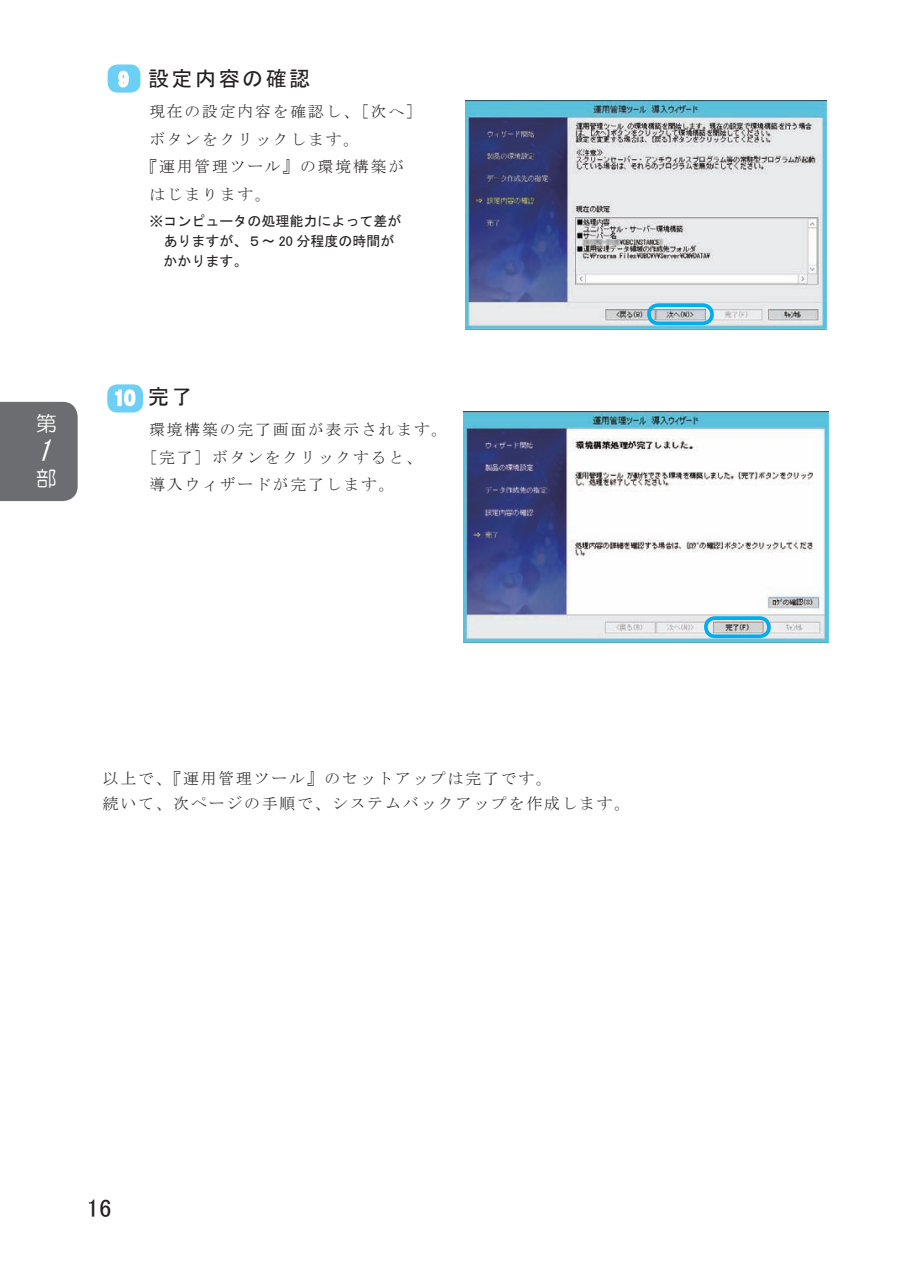
<style>
.page{position:relative;width:903px;height:1275px;background:#fff}
.page>*{position:absolute;margin:0;border:0;box-sizing:border-box;transform-origin:0 0}
.t1{font:italic 28px "MS Gothic";color:#fff;scale:.88 1}
.t2{font:25.2px "MS P Gothic";color:#231f20}
.t3{font:21px "MS Gothic";letter-spacing:.12em;color:#231f20}
.t4{font:21px "HG Maru Gothic MPRO";color:#fff}
.t5{font:15.75px/24.8px "MS Mincho";letter-spacing:.12em;color:#231f20}
.t6{font:14px/20.1px "MS Gothic";color:#231f20}
.s1{font-family:"MS P Gothic"}
</style>
<div class="page">
<div style="left:0;top:402px;width:78px;height:99px;background:#6c6d70"></div>
<img style="left:465px;top:101px;width:361px;height:229px">
<div style="left:647px;top:303px;width:67px;height:22px;border:4px solid #00aeef;border-radius:9px"></div>
<img style="left:464px;top:412px;width:364px;height:231px">
<div style="left:704px;top:616px;width:67px;height:22px;border:4px solid #00aeef;border-radius:9px"></div>
<div style="left:108px;top:64px;width:32px;height:29px;background:#6bcff6;border-radius:10px"></div>
<svg style="left:118px;top:70px;width:11px;height:18px"></svg>
<div style="left:107px;top:384px;width:36px;height:28px;background:#6bcff6;border-radius:10px"></div>
<svg style="left:115px;top:389px;width:21px;height:18px"></svg>
<h3 class="t4" style="left:36px;top:413px;width:22px">第</h3>
<h1 class="t1" style="left:37px;top:437px;width:26px">1</h1>
<h3 class="t4" style="left:36px;top:468px;width:21px">部</h3>
<h3 class="t3" style="left:148px;top:68px;width:164px">設定内容の確認</h3>
<p class="t5" style="left:149px;top:99px;width:274px">現在の設定内容を確認し、［次へ］</p>
<p class="t5" style="left:149px;top:126px;width:211px">ボタンをクリックします。</p>
<p class="t5" style="left:141px;top:154px;width:264px">『運用管理ツール』の環境構築が</p>
<p class="t5" style="left:149px;top:182px;width:123px">はじまります。</p>
<p class="t6" style="left:163px;top:211px;width:240px;text-indent:-14px">※コンピュータの処理能力によって差がありますが、５～ <span class="s1">20</span> 分程度の時間がかかります。</p>
<h3 class="t3" style="left:148px;top:386px;width:46px">完了</h3>
<p class="t5" style="left:149px;top:417px;width:299px">環境構築の完了画面が表示されます。</p>
<p class="t5" style="left:141px;top:444px;width:282px">［完了］ボタンをクリックすると、</p>
<p class="t5" style="left:149px;top:472px;width:247px">導入ウィザードが完了します。</p>
<p class="t5" style="left:103px;top:766px;width:529px">以上で、『運用管理ツール』のセットアップは完了です。<br>続いて、次ページの手順で、システムバックアップを作成します。</p>
<h2 class="t2" style="left:87px;top:1195px;width:27px">16</h2>
</div>
